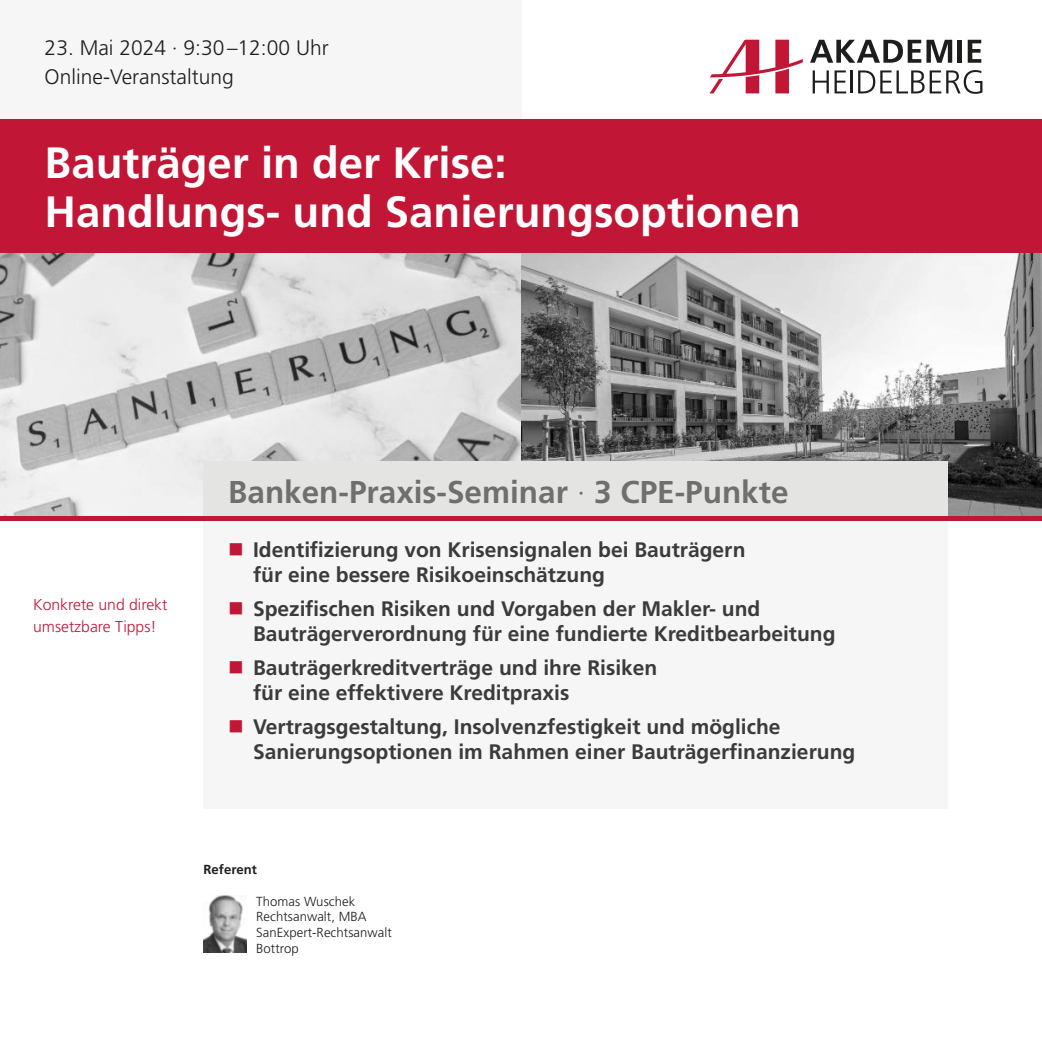
<style>
.page{position:relative;width:1042px;height:1042px;background:#fff}
.page>*{position:absolute;margin:0;border:0;box-sizing:border-box;transform-origin:0 0}
.t1{font:700 43.75px/48.1px "Frutiger LT Pro";color:#fff}
.t2{font:700 31.5px "Frutiger LT Pro";color:#6f6f6e}
.t3{font:700 21px/25.2px "Frutiger LT Pro";color:#3c3b3b}
.t4{font:300 21px/28.3px "Frutiger LT Pro";color:#1d1d1b}
.t5{font:300 15.75px/22.1px "Frutiger LT Pro";color:#c21636}
.t6{font:300 13.12px/15.8px "Frutiger LT Pro";letter-spacing:.005em;color:#1d1d1b}
.t7{font:700 13.12px "Frutiger LT Pro";letter-spacing:.005em;color:#1d1d1b}
.s1{font-weight:300}
</style>
<div class="page">
<img style="left:203px;top:896px;width:43px;height:57px">
<img style="left:0;top:253px;width:521px;height:263px">
<svg style="left:521px;top:253px;width:521px;height:263px"></svg>
<div style="left:0;top:0;width:521px;height:119px;background:#f6f6f6"></div>
<div style="left:0;top:119px;width:1042px;height:134px;background:#c21636"></div>
<div style="left:203px;top:461px;width:744px;height:60px;background:#e4e4e3"></div>
<div style="left:203px;top:521px;width:744px;height:288px;background:#f6f6f6"></div>
<div style="left:0;top:516px;width:1042px;height:5px;background:#c21636"></div>
<svg style="left:810px;top:40px;width:142px;height:23px"></svg>
<div style="left:957px;top:40px;width:5px;height:23px;background:#1d1d1b"></div>
<svg style="left:967px;top:40px;width:14px;height:23px"></svg>
<svg style="left:812px;top:70px;width:34px;height:23px"></svg>
<hr style="left:851px;top:70px;width:2px;height:23px;background:#1d1d1b">
<svg style="left:710px;top:40px;width:93px;height:53px"></svg>
<svg style="left:858px;top:70px;width:124px;height:24px"></svg>
<p class="t4" style="left:45px;top:36px;width:285px">23. Mai 2024 · 9:30 –12:00 Uhr<br>Online-Veranstaltung</p>
<h1 class="t1" style="left:45px;top:143px;width:757px">Bauträger in der Krise:<br>Handlungs- und Sanierungsoptionen</h1>
<p class="t5" style="left:33px;top:595px;width:136px">Konkrete und direkt umsetzbare Tipps!</p>
<h2 class="t2" style="left:228px;top:479px;width:562px">Banken-Praxis-Seminar <span class="s1">·</span> 3 CPE-Punkte</h2>
<p class="t3" style="left:253px;top:539px;width:494px">Identifizierung von Krisensignalen bei Bauträgern für eine bessere Risikoeinschätzung</p>
<p class="t3" style="left:253px;top:598px;width:584px">Spezifischen Risiken und Vorgaben der Makler- und<br>Bauträgerverordnung für eine fundierte Kreditbearbeitung</p>
<p class="t3" style="left:253px;top:657px;width:406px">Bauträgerkreditverträge und ihre Risiken für eine effektivere Kreditpraxis</p>
<p class="t3" style="left:253px;top:716px;width:604px">Vertragsgestaltung, Insolvenzfestigkeit und mögliche<br>Sanierungsoptionen im Rahmen einer Bauträgerfinanzierung</p>
<p class="t7" style="left:203px;top:863px;width:55px">Referent</p>
<p class="t6" style="left:256px;top:894px;width:137px">Thomas Wuschek<br>Rechtsanwalt, MBA<br>SanExpert-Rechtsanwalt<br>Bottrop</p>
</div>
